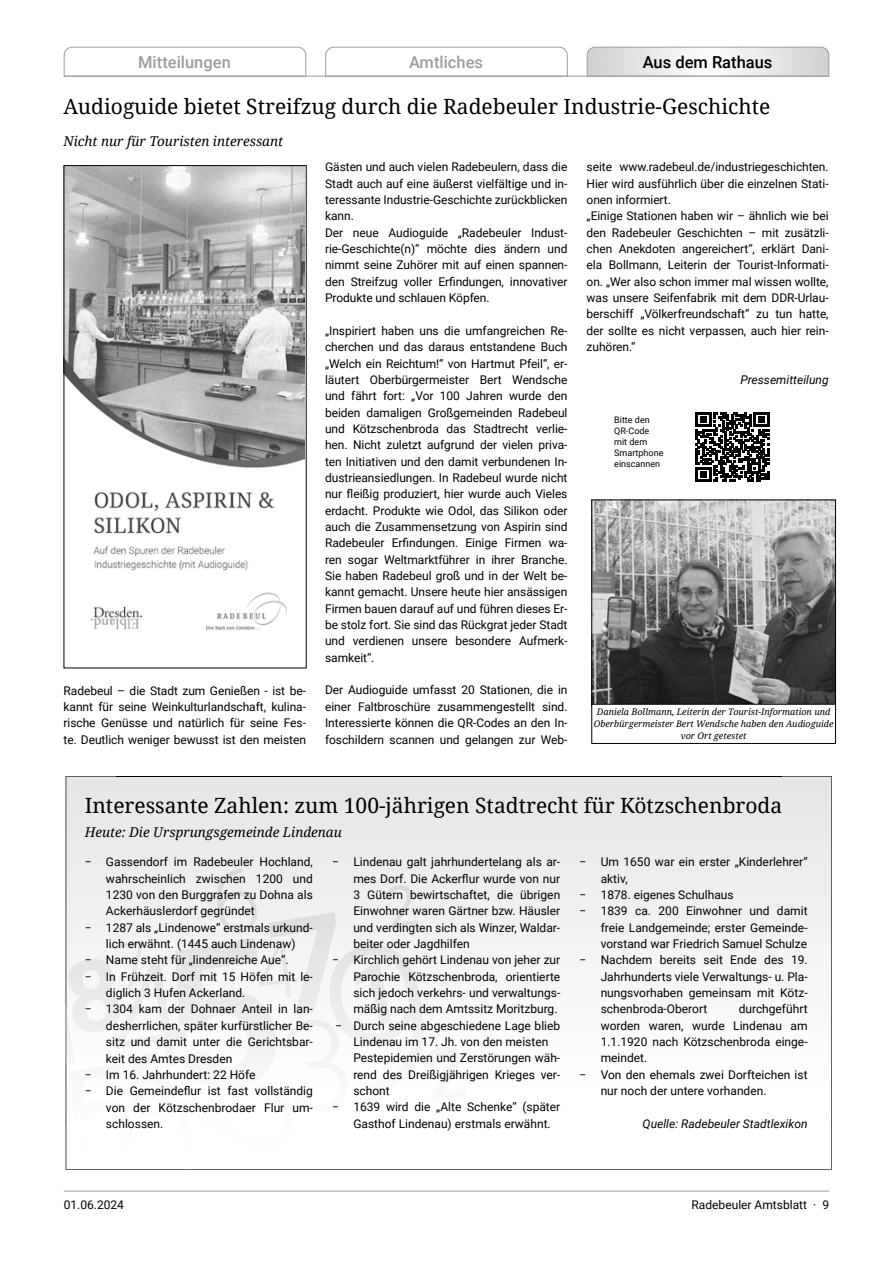
<style>
.page{position:relative;width:893px;height:1263px;background:#fff}
.page>*{position:absolute;margin:0;border:0;box-sizing:border-box;transform-origin:0 0}
.t1{font:21px "Droid Serif";color:#000}
.t2{font:500 16.5px "Roboto";color:#9d9d9c}
.t3{font:500 16.5px "Roboto";color:#000}
.t4{font:italic 13.5px "Droid Serif";color:#000}
.t5{font:12px/16.4px "Roboto";color:#000;text-align:justify}
.t6{font:italic 12px "Roboto";color:#000}
.t7{font:italic 9px/12px "Droid Serif";color:#000;text-align:center}
.t8{font:9px/10.8px "Roboto";color:#000}
</style>
<div class="page">
<svg style="left:63px;top:46px;width:244px;height:31px"></svg>
<svg style="left:325px;top:46px;width:243px;height:30px"></svg>
<svg style="left:586px;top:46px;width:244px;height:31px"></svg>
<hr style="left:64px;top:76px;width:765px;height:1px;background:#9d9d9c">
<hr style="left:64px;top:1191px;width:765px;height:1px;background:#9d9d9c">
<svg style="left:66px;top:777px;width:766px;height:393px;fill:#f0f0f0"></svg>
<img style="left:66px;top:1120px;width:766px;height:49px">
<img style="left:66px;top:776px;width:51px;height:345px">
<img style="left:780px;top:776px;width:52px;height:345px">
<img style="left:116px;top:776px;width:665px;height:1px">
<svg style="left:65px;top:1003px;width:1px;height:53px"></svg>
<img style="left:66px;top:1012px;width:9px;height:52px">
<img style="left:66px;top:1010px;width:1px;height:51px">
<img style="left:178px;top:1085px;width:117px;height:84px">
<img style="left:286px;top:1020px;width:62px;height:91px">
<img style="left:116px;top:964px;width:59px;height:103px">
<img style="left:216px;top:868px;width:41px;height:65px">
<img style="left:109px;top:940px;width:35px;height:56px">
<img style="left:329px;top:945px;width:97px;height:149px">
<img style="left:386px;top:885px;width:33px;height:43px">
<img style="left:71px;top:1063px;width:63px;height:101px">
<img style="left:354px;top:961px;width:37px;height:65px">
<img style="left:424px;top:1047px;width:43px;height:56px">
<img style="left:175px;top:938px;width:102px;height:151px">
<img style="left:128px;top:1051px;width:46px;height:66px">
<img style="left:268px;top:912px;width:68px;height:103px">
<img style="left:68px;top:958px;width:53px;height:74px">
<img style="left:66px;top:167px;width:239px;height:463px">
<svg style="left:696px;top:412px;width:73px;height:70px"></svg>
<img style="left:593px;top:502px;width:241px;height:202px">
<div style="left:591px;top:500px;width:245px;height:206px;border:1px solid #000"></div>
<div style="left:591px;top:704px;width:245px;height:40px;border:1px solid #000"></div>
<h2 class="t2" style="left:138px;top:50px;width:94px">Mitteilungen</h2>
<h2 class="t2" style="left:409px;top:50px;width:76px">Amtliches</h2>
<h2 class="t3" style="left:643px;top:50px;width:131px">Aus dem Rathaus</h2>
<h1 class="t1" style="left:64px;top:92px;width:708px">Audioguide bietet Streifzug durch die Radebeuler Industrie-Geschichte</h1>
<p class="t4" style="left:64px;top:132px;width:221px">Nicht nur für Touristen interessant</p>
<p class="t5" style="left:64px;top:682px;width:244px">Radebeul – die Stadt zum Genießen - ist be&shy;kannt für seine Weinkulturlandschaft, kulina&shy;rische Genüsse und natürlich für seine Fes&shy;te. Deutlich weniger bewusst ist den meisten</p>
<p class="t5" style="left:325px;top:158px;width:244px;text-align:left">Gästen und auch vielen Radebeulern, dass die Stadt auch auf eine äußerst vielfältige und in&shy;teressante Industrie-Geschichte zurückblicken kann.<br>Der neue Audioguide „Radebeuler Indust&shy;rie-Geschichte(n)“ möchte dies ändern und nimmt seine Zuhörer mit auf einen spannen&shy;den Streifzug voller Erfindungen, innovativer Produkte und schlauen Köpfen.</p>
<p class="t5" style="left:325px;top:322px;width:244px">„Inspiriert haben uns die umfangreichen Re&shy;cherchen und das daraus entstandene Buch „Welch ein Reichtum!“ von Hartmut Pfeil“, er&shy;läutert Oberbürgermeister Bert Wendsche und fährt fort: „Vor 100 Jahren wurde den beiden damaligen Großgemeinden Radebeul und Kötzschenbroda das Stadtrecht verlie&shy;hen. Nicht zuletzt aufgrund der vielen priva&shy;ten Initiativen und den damit verbundenen In&shy;dustrieansiedlungen. In Radebeul wurde nicht nur fleißig produziert, hier wurde auch Vieles erdacht. Produkte wie Odol, das Silikon oder auch die Zusammensetzung von Aspirin sind Radebeuler Erfindungen. Einige Firmen wa&shy;ren sogar Weltmarktführer in ihrer Branche.<br>Sie haben Radebeul groß und in der Welt be&shy;kannt gemacht. Unsere heute hier ansässigen Firmen bauen darauf auf und führen dieses Er&shy;be stolz fort. Sie sind das Rückgrat jeder Stadt und verdienen unsere besondere Aufmerk&shy;samkeit“.</p>
<p class="t5" style="left:325px;top:681px;width:244px">Der Audioguide umfasst 20 Stationen, die in einer Faltbroschüre zusammengestellt sind.<br>Interessierte können die QR-Codes an den In&shy;foschildern scannen und gelangen zur Web-</p>
<p class="t5" style="left:587px;top:158px;width:244px;text-align:left">seite www.radebeul.de/industriegeschichten.<br>Hier wird ausführlich über die einzelnen Stati&shy;onen informiert.<br>„Einige Stationen haben wir – ähnlich wie bei den Radebeuler Geschichten – mit zusätzli&shy;chen Anekdoten angereichert“, erklärt Dani&shy;ela Bollmann, Leiterin der Tourist-Informati&shy;on. „Wer also schon immer mal wissen wollte, was unsere Seifenfabrik mit dem DDR-Urlau&shy;berschiff „Völkerfreundschaft“ zu tun hatte, der sollte es nicht verpassen, auch hier rein&shy;zuhören.“</p>
<p class="t6" style="left:740px;top:371px;width:90px">Pressemitteilung</p>
<p class="t8" style="left:614px;top:415px;width:51px">Bitte den<br>QR-Code mit dem<br>Smartphone einscannen</p>
<p class="t7" style="left:594px;top:706px;width:241px">Daniela Bollmann, Leiterin der Tourist-Information und<br>Oberbürgermeister Bert Wendsche haben den Audioguide vor Ort getestet</p>
<h1 class="t1" style="left:85px;top:791px;width:699px">Interessante Zahlen: zum 100-jährigen Stadtrecht für Kötzschenbroda</h1>
<p class="t4" style="left:85px;top:822px;width:259px">Heute: Die Ursprungsgemeinde Lindenau</p>
<p class="t5" style="left:85px;top:853px;width:230px">− Gassendorf im Radebeuler Hochland,</p>
<p class="t5" style="left:106px;top:870px;width:208px">wahrscheinlich zwischen 1200 und</p>
<p class="t5" style="left:106px;top:886px;width:208px">1230 von den Burggrafen zu Dohna als</p>
<p class="t5" style="left:106px;top:902px;width:150px">Ackerhäuslerdorf gegründet</p>
<p class="t5" style="left:85px;top:919px;width:230px">− 1287 als „Lindenowe“ erstmals urkund-</p>
<p class="t5" style="left:106px;top:935px;width:191px">lich erwähnt. (1445 auch Lindenaw)</p>
<p class="t5" style="left:85px;top:951px;width:205px">− Name steht für „lindenreiche Aue“.</p>
<p class="t5" style="left:85px;top:968px;width:230px">− In Frühzeit. Dorf mit 15 Höfen mit le-</p>
<p class="t5" style="left:106px;top:984px;width:141px">diglich 3 Hufen Ackerland.</p>
<p class="t5" style="left:85px;top:1000px;width:230px">− 1304 kam der Dohnaer Anteil in lan-</p>
<p class="t5" style="left:106px;top:1017px;width:208px">desherrlichen, später kurfürstlicher Be-</p>
<p class="t5" style="left:106px;top:1033px;width:208px">sitz und damit unter die Gerichtsbar-</p>
<p class="t5" style="left:106px;top:1049px;width:128px">keit des Amtes Dresden</p>
<p class="t5" style="left:85px;top:1066px;width:172px">− Im 16. Jahrhundert: 22 Höfe</p>
<p class="t5" style="left:85px;top:1082px;width:230px">− Die Gemeindeflur ist fast vollständig</p>
<p class="t5" style="left:106px;top:1099px;width:208px">von der Kötzschenbrodaer Flur um-</p>
<p class="t5" style="left:106px;top:1115px;width:59px">schlossen.</p>
<p class="t5" style="left:579px;top:853px;width:230px">− Um 1650 war ein erster „Kinderlehrer“</p>
<p class="t5" style="left:601px;top:870px;width:28px">aktiv,</p>
<p class="t5" style="left:579px;top:886px;width:156px">− 1878. eigenes Schulhaus</p>
<p class="t5" style="left:579px;top:902px;width:230px">− 1839 ca. 200 Einwohner und damit</p>
<p class="t5" style="left:601px;top:919px;width:208px">freie Landgemeinde; erster Gemeinde-</p>
<p class="t5" style="left:601px;top:935px;width:208px">vorstand war Friedrich Samuel Schulze</p>
<p class="t5" style="left:579px;top:951px;width:230px">− Nachdem bereits seit Ende des 19.</p>
<p class="t5" style="left:601px;top:968px;width:208px">Jahrhunderts viele Verwaltungs- u. Pla-</p>
<p class="t5" style="left:601px;top:984px;width:208px">nungsvorhaben gemeinsam mit Kötz-</p>
<p class="t5" style="left:601px;top:1000px;width:108px">schenbroda-Oberort</p>
<p class="t5" style="left:739px;top:1000px;width:70px">durchgeführt</p>
<p class="t5" style="left:601px;top:1017px;width:208px">worden waren, wurde Lindenau am</p>
<p class="t5" style="left:601px;top:1033px;width:208px">1.1.1920 nach Kötzschenbroda einge-</p>
<p class="t5" style="left:601px;top:1049px;width:48px">meindet.</p>
<p class="t5" style="left:579px;top:1066px;width:230px">− Von den ehemals zwei Dorfteichen ist</p>
<p class="t5" style="left:601px;top:1082px;width:167px">nur noch der untere vorhanden.</p>
<p class="t6" style="left:643px;top:1115px;width:167px">Quelle: Radebeuler Stadtlexikon</p>
<p class="t5" style="left:332px;top:853px;width:230px">− Lindenau galt jahrhundertelang als ar-</p>
<p class="t5" style="left:353px;top:870px;width:208px">mes Dorf. Die Ackerflur wurde von nur</p>
<p class="t5" style="left:353px;top:886px;width:208px">3 Gütern bewirtschaftet, die übrigen</p>
<p class="t5" style="left:353px;top:902px;width:208px">Einwohner waren Gärtner bzw. Häusler</p>
<p class="t5" style="left:353px;top:919px;width:208px">und verdingten sich als Winzer, Waldar-</p>
<p class="t5" style="left:353px;top:935px;width:118px">beiter oder Jagdhilfen</p>
<p class="t5" style="left:332px;top:951px;width:230px">− Kirchlich gehört Lindenau von jeher zur</p>
<p class="t5" style="left:353px;top:968px;width:208px">Parochie Kötzschenbroda, orientierte</p>
<p class="t5" style="left:353px;top:984px;width:208px">sich jedoch verkehrs- und verwaltungs-</p>
<p class="t5" style="left:353px;top:1000px;width:206px">mäßig nach dem Amtssitz Moritzburg.</p>
<p class="t5" style="left:335px;top:1017px;width:227px">− Durch seine abgeschiedene Lage blieb</p>
<p class="t5" style="left:353px;top:1033px;width:196px">Lindenau im 17. Jh. von den meisten</p>
<p class="t5" style="left:353px;top:1049px;width:208px">Pestepidemien und Zerstörungen wäh-</p>
<p class="t5" style="left:353px;top:1066px;width:208px">rend des Dreißigjährigen Krieges ver-</p>
<p class="t5" style="left:353px;top:1082px;width:38px">schont</p>
<p class="t5" style="left:332px;top:1098px;width:230px">− 1639 wird die „Alte Schenke“ (später</p>
<p class="t5" style="left:353px;top:1115px;width:199px">Gasthof Lindenau) erstmals erwähnt.</p>
<p class="t5" style="left:64px;top:1196px;width:62px">01.06.2024</p>
<p class="t5" style="left:692px;top:1196px;width:139px">Radebeuler Amtsblatt · 9</p>
</div>
